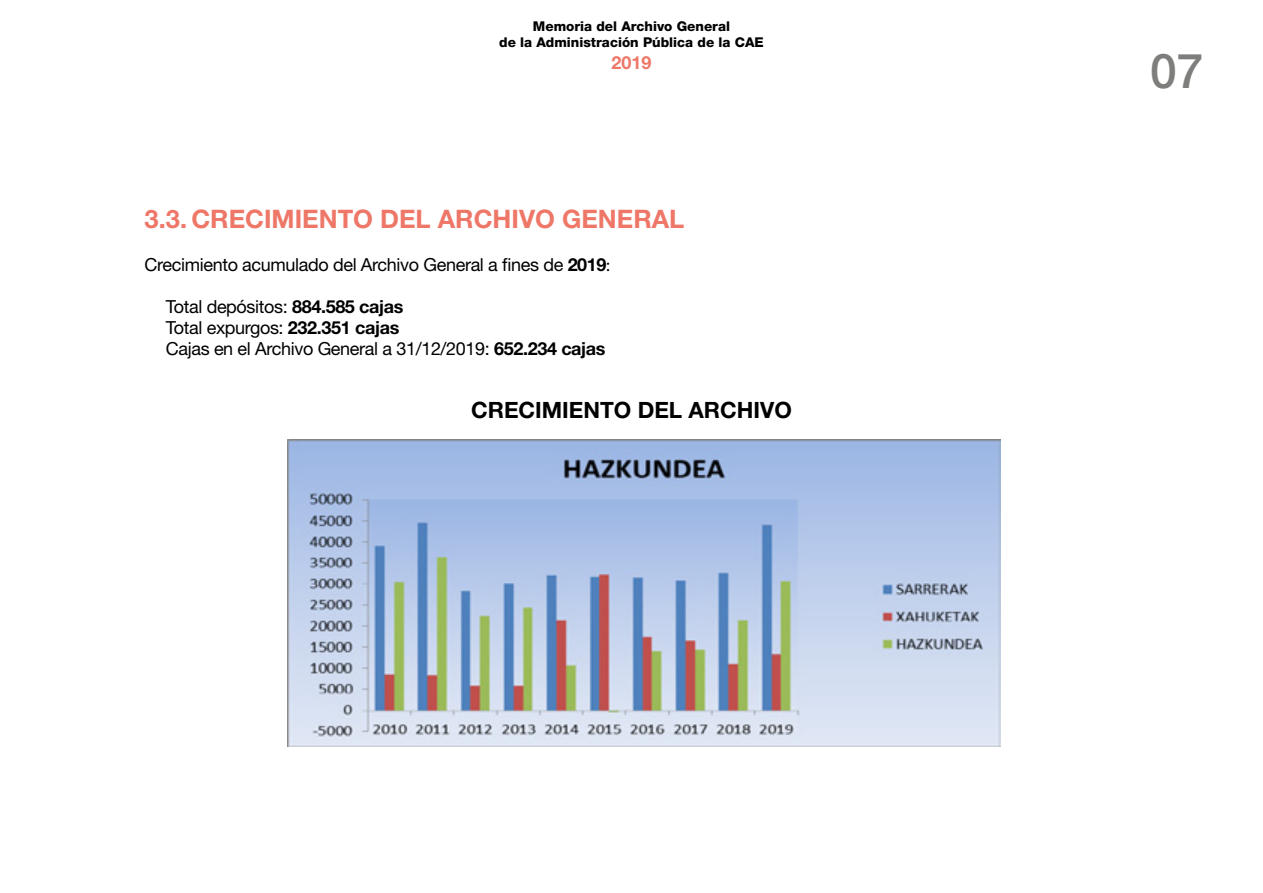
<style>
.page{position:relative;width:1263px;height:893px;background:#fff}
.page>*{position:absolute;margin:0;border:0;box-sizing:border-box;transform-origin:0 0}
.t1{font:500 48px "Helvetica Neue";color:#7e7e7d}
.t2{font:700 25.5px "Helvetica Neue";color:#ee7768}
.Título_tabla{font:700 22.5px "Helvetica Neue";color:#000}
.Texto_lista_sin_viñe{font:18px "Helvetica Neue";letter-spacing:-.02em;color:#000}
.Texto_normal{font:18px "Helvetica Neue";letter-spacing:-.02em;color:#000}
.t3{font:700 18px "Helvetica Neue";color:#ee7768}
.t4{font:800 13.5px/16.2px "Helvetica Neue";color:#000;text-align:center}
.s1{font-weight:700}
.s2{font-family:"Myriad Pro"}
</style>
<div class="page">
<img style="left:288px;top:439px;width:713px;height:308px">
<p class="t4" style="left:499px;top:18px;width:266px">Memoria del Archivo General<br>de la Administración Pública de la CAE</p>
<p class="t3" style="left:611px;top:52px;width:42px">2019</p>
<p class="t2" style="left:145px;top:203px;width:541px">3.3. CRECIMIENTO DEL ARCHIVO GENERAL</p>
<p class="Texto_normal" style="left:145px;top:253px;width:467px">Crecimiento acumulado del Archivo General a fines de <span class="s1">2019</span><span class="s2">:</span></p>
<p class="Texto_lista_sin_viñe" style="left:166px;top:296px;width:239px">Total depósitos: <span class="s1">884.585 cajas</span></p>
<p class="Texto_lista_sin_viñe" style="left:166px;top:317px;width:235px">Total expurgos: <span class="s1">232.351 cajas</span></p>
<p class="Texto_lista_sin_viñe" style="left:166px;top:338px;width:441px">Cajas en el Archivo General a 31/12/2019: <span class="s1">652.234 cajas</span></p>
<p class="Título_tabla" style="left:471px;top:396px;width:322px">CRECIMIENTO DEL ARCHIVO</p>
<h1 class="t1" style="left:1150px;top:43px;width:55px">07</h1>
</div>
